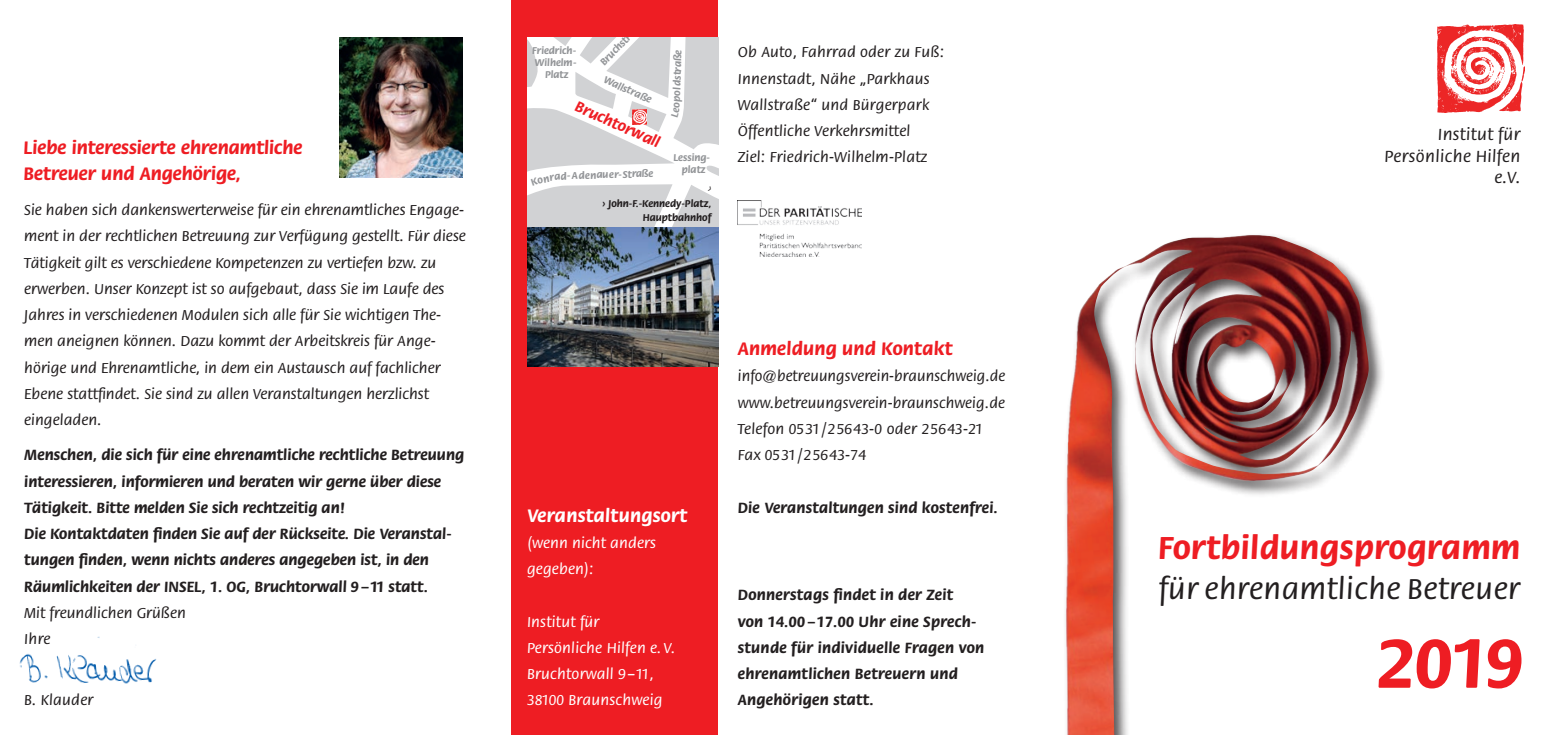
<style>
.page{position:relative;width:1553px;height:735px;background:#fff}
.page>*{position:absolute;margin:0;border:0;box-sizing:border-box;transform-origin:0 0}
.t1{font:700 73.5px "Flora Std";color:#ee1d23}
.t2{font:700 33.77px "Flora Std";letter-spacing:.02em;color:#ee1d23}
.t3{font:500 31.5px "Flora Std";letter-spacing:.02em;color:#231f20}
.t4{font:700 19.25px/26.2px "Flora Std";color:#ee1d23}
.t5{font:700 19.25px "Flora Std";letter-spacing:.015em;color:#fff}
.t6{font:500 17.68px/21.2px "Flora Std";letter-spacing:.025em;color:#231f20;text-align:right}
.t7{font:500 15.75px/26.2px "Flora Std";letter-spacing:.005em;color:#231f20}
.t8{font:700 15.75px/26.2px "Flora Std";letter-spacing:.005em;color:#231f20}
.t9{font:500 15.75px/26.2px "Flora Std";letter-spacing:.015em;color:#fff}
.t10{font:700 15.75px "Flora Std";color:#ee1d23}
.t11{font:700 10.5px/12.2px "Flora Std";color:#939598;text-align:center}
.t12{font:700 10.5px/14px "Flora Std";color:#231f20;text-align:right}
</style>
<div class="page">
<div style="left:511px;top:0;width:207px;height:734px;background:#ee1d23"></div>
<div style="left:1063px;top:232px;width:322px;height:502px;background:#231f20;opacity:.75"></div>
<img style="left:1065px;top:235px;width:303px;height:499px">
<img style="left:339px;top:37px;width:124px;height:140px">
<img style="left:527px;top:227px;width:191px;height:139px">
<img style="left:738px;top:201px;width:123px;height:56px">
<img style="left:19px;top:636px;width:138px;height:48px">
<img style="left:1437px;top:25px;width:87px;height:87px">
<svg style="left:527px;top:37px;width:191px;height:190px"></svg>
<p class="t4" style="left:24px;top:134px;width:280px">Liebe interessierte ehrenamtliche<br>Betreuer und Angehörige,</p>
<p class="t7" style="left:24px;top:197px;width:443px">Sie haben sich dankenswerterweise für ein ehrenamtliches Engage---- ment in der rechtlichen Betreuung zur Verfügung gestellt. Für diese Tätigkeit gilt es verschiedene Kompetenzen zu vertiefen bzw. zu erwerben. Unser Konzept ist so aufgebaut, dass Sie im Laufe des Jahres in verschiedenen Modulen sich alle für Sie wichtigen The&shy;men aneignen können. Dazu kommt der Arbeitskreis für Ange&shy;hörige und Ehrenamtliche, in dem ein Austausch auf fachlicher Ebene stattfindet. Sie sind zu allen Veranstaltungen herzlichst eingeladen.</p>
<p class="t8" style="left:24px;top:442px;width:441px">Menschen, die sich für eine ehrenamtliche rechtliche Betreuung interessieren, informieren und beraten wir gerne über diese Tätigkeit. Bitte melden Sie sich rechtzeitig an!<br>Die Kontaktdaten finden Sie auf der Rückseite. Die Veranstal-- tungen finden, wenn nichts anderes angegeben ist, in den Räumlichkeiten der INSEL, 1. OG, Bruchtorwall 9 –11 statt.</p>
<p class="t7" style="left:24px;top:599px;width:163px">Mit freundlichen Grüßen<br>Ihre</p>
<p class="t7" style="left:24px;top:687px;width:71px">B. Klauder</p>
<p class="t11" style="left:598px;top:60px;width:59px;rotate:-46deg">Bruchstraße</p>
<p class="t11" style="left:532px;top:44px;width:46px">Friedrich-<br>Wilhelm-<br>Platz</p>
<p class="t11" style="left:606px;top:74px;width:53px;rotate:24deg">Wallstraße</p>
<p class="t10" style="left:579px;top:98px;width:93px;rotate:24deg">Bruchtorwall</p>
<p class="t11" style="left:571px;top:170px;width:38px;rotate:-2deg">Adenau</p>
<p class="t11" style="left:609px;top:168px;width:46px;rotate:-1deg">er-Straße</p>
<p class="t11" style="left:671px;top:95px;width:43px;rotate:-88deg">oldstraß</p>
<p class="t11" style="left:673px;top:152px;width:38px">Lessing&shy;platz</p>
<p class="t12" style="left:603px;top:197px;width:110px">› John-F.-Kennedy-Platz,<br>Hauptbahnhof</p>
<p class="t7" style="left:738px;top:39px;width:208px">Ob Auto, Fahrrad oder zu Fuß:<br>Innenstadt, Nähe „Parkhaus<br>Wallstraße“ und Bürgerpark<br>Öffentliche Verkehrsmittel<br>Ziel: Friedrich-Wilhelm-Platz</p>
<p class="t5" style="left:527px;top:504px;width:162px">Veranstaltungsort</p>
<p class="t9" style="left:527px;top:529px;width:131px">(wenn nicht anders gegeben):</p>
<p class="t9" style="left:527px;top:608px;width:150px">Institut für<br>Persönliche Hilfen e. V.<br>Bruchtorwall 9–11,<br>38100 Braunschweig</p>
<p class="t4" style="left:738px;top:336px;width:216px">Anmeldung und Kontakt</p>
<p class="t7" style="left:738px;top:363px;width:269px">info@betreuungsverein-braunschweig.de www.betreuungsverein-braunschweig.de Telefon 0531/25643-0 oder 25643-21<br>Fax 0531/25643-74</p>
<p class="t8" style="left:738px;top:494px;width:262px">Die Veranstaltungen sind kostenfrei.</p>
<p class="t8" style="left:738px;top:582px;width:248px">Donnerstags findet in der Zeit<br>von 14.00 –17.00 Uhr eine Sprech&shy;stunde für individuelle Fragen von ehrenamtlichen Betreuern und<br>Angehörigen statt.</p>
<p class="t6" style="left:1384px;top:124px;width:137px">Institut für<br>Persönliche Hilfen e.V.</p>
<h2 class="t2" style="left:1158px;top:529px;width:363px">Fortbildungsprogramm</h2>
<h3 class="t3" style="left:1159px;top:572px;width:363px">für ehrenamtliche Betreuer</h3>
<h1 class="t1" style="left:1377px;top:623px;width:146px">2019</h1>
</div>
